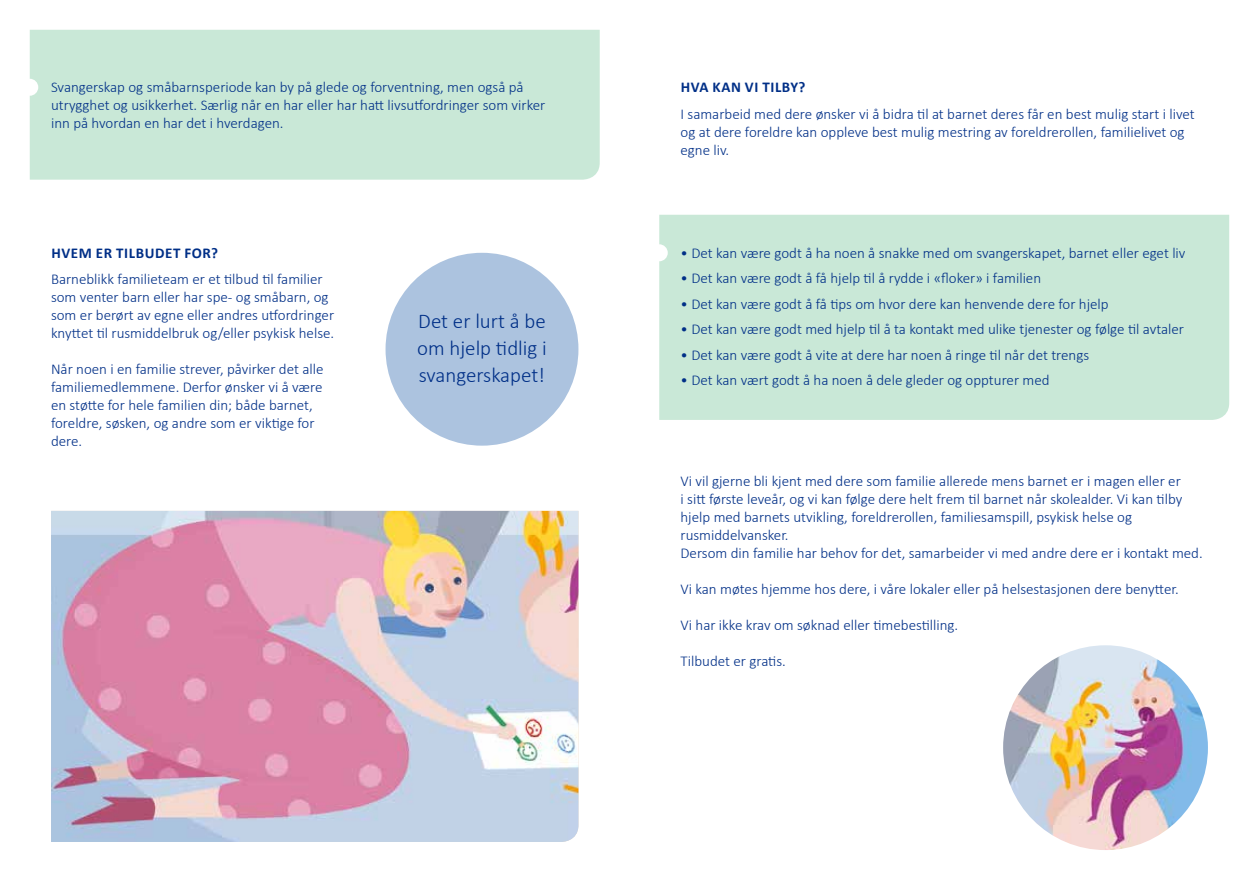
<style>
.page{position:relative;width:1259px;height:893px;background:#fff}
.page>*{position:absolute;margin:0;border:0;box-sizing:border-box;transform-origin:0 0}
.t1{font:300 21px/27px "Calibri";color:#002f87;text-align:justify}
.t2{font:300 15px/18px "Calibri";color:#002f87}
.t3{font:700 15px "Calibri";letter-spacing:.04em;color:#002f87}
</style>
<div class="page">
<div style="left:30px;top:30px;width:570px;height:150px;background:#c9e8d7"></div>
<div style="left:659px;top:215px;width:570px;height:205px;background:#c9e8d7"></div>
<div style="left:385px;top:253px;width:193px;height:193px;background:#acc3df;border-radius:50%"></div>
<div style="left:21px;top:79px;width:17px;height:17px;background:#fff;border-radius:50%"></div>
<div style="left:651px;top:244px;width:17px;height:17px;background:#fff;border-radius:50%"></div>
<img style="left:1003px;top:645px;width:205px;height:205px;border-radius:102px">
<img style="left:51px;top:511px;width:527px;height:331px">
<p class="t2" style="left:51px;top:78px;width:496px">Svangerskap og småbarnsperiode kan by på glede og forventning, men også på utrygghet og usikkerhet. Særlig når en har eller har hatt livsutfordringer som virker inn på hvordan en har det i hverdagen.</p>
<p class="t3" style="left:51px;top:242px;width:168px">HVEM ER TILBUDET FOR?</p>
<p class="t2" style="left:51px;top:270px;width:285px">Barneblikk familieteam er et tilbud til familier som venter barn eller har spe- og småbarn, og som er berørt av egne eller andres utfordringer knyttet til rusmiddelbruk og/eller psykisk helse.</p>
<p class="t2" style="left:51px;top:360px;width:274px">Når noen i en familie strever, påvirker det alle familiemedlemmene. Derfor ønsker vi å være en støtte for hele familien din; både barnet, foreldre, søsken, og andre som er viktige for dere.</p>
<h1 class="t1" style="left:417px;top:307px;width:131px">Det er lurt å be om hjelp tidlig i svangerskapet!</h1>
<p class="t3" style="left:681px;top:76px;width:126px">HVA KAN VI TILBY?</p>
<p class="t2" style="left:680px;top:104px;width:516px">I samarbeid med dere ønsker vi å bidra til at barnet deres får en best mulig start i livet og at dere foreldre kan oppleve best mulig mestring av foreldrerollen, familielivet og egne liv.</p>
<p class="t2" style="left:680px;top:244px;width:506px">• Det kan være godt å ha noen å snakke med om svangerskapet, barnet eller eget liv</p>
<p class="t2" style="left:680px;top:269px;width:362px">• Det kan være godt å få hjelp til å rydde i «floker» i familien</p>
<p class="t2" style="left:680px;top:295px;width:430px">• Det kan være godt å få tips om hvor dere kan henvende dere for hjelp</p>
<p class="t2" style="left:680px;top:320px;width:505px">• Det kan være godt med hjelp til å ta kontakt med ulike tjenester og følge til avtaler</p>
<p class="t2" style="left:680px;top:346px;width:410px">• Det kan være godt å vite at dere har noen å ringe til når det trengs</p>
<p class="t2" style="left:680px;top:371px;width:371px">• Det kan vært godt å ha noen å dele gleder og oppturer med</p>
<p class="t2" style="left:680px;top:472px;width:524px">Vi vil gjerne bli kjent med dere som familie allerede mens barnet er i magen eller er<br>i sitt første leveår, og vi kan følge dere helt frem til barnet når skolealder. Vi kan tilby hjelp med barnets utvikling, foreldrerollen, familiesamspill, psykisk helse og rusmiddelvansker.<br>Dersom din familie har behov for det, samarbeider vi med andre dere er i kontakt med.</p>
<p class="t2" style="left:680px;top:580px;width:499px">Vi kan møtes hjemme hos dere, i våre lokaler eller på helsestasjonen dere benytter.</p>
<p class="t2" style="left:680px;top:616px;width:279px">Vi har ikke krav om søknad eller timebestilling.</p>
<p class="t2" style="left:680px;top:652px;width:107px">Tilbudet er gratis.</p>
</div>
